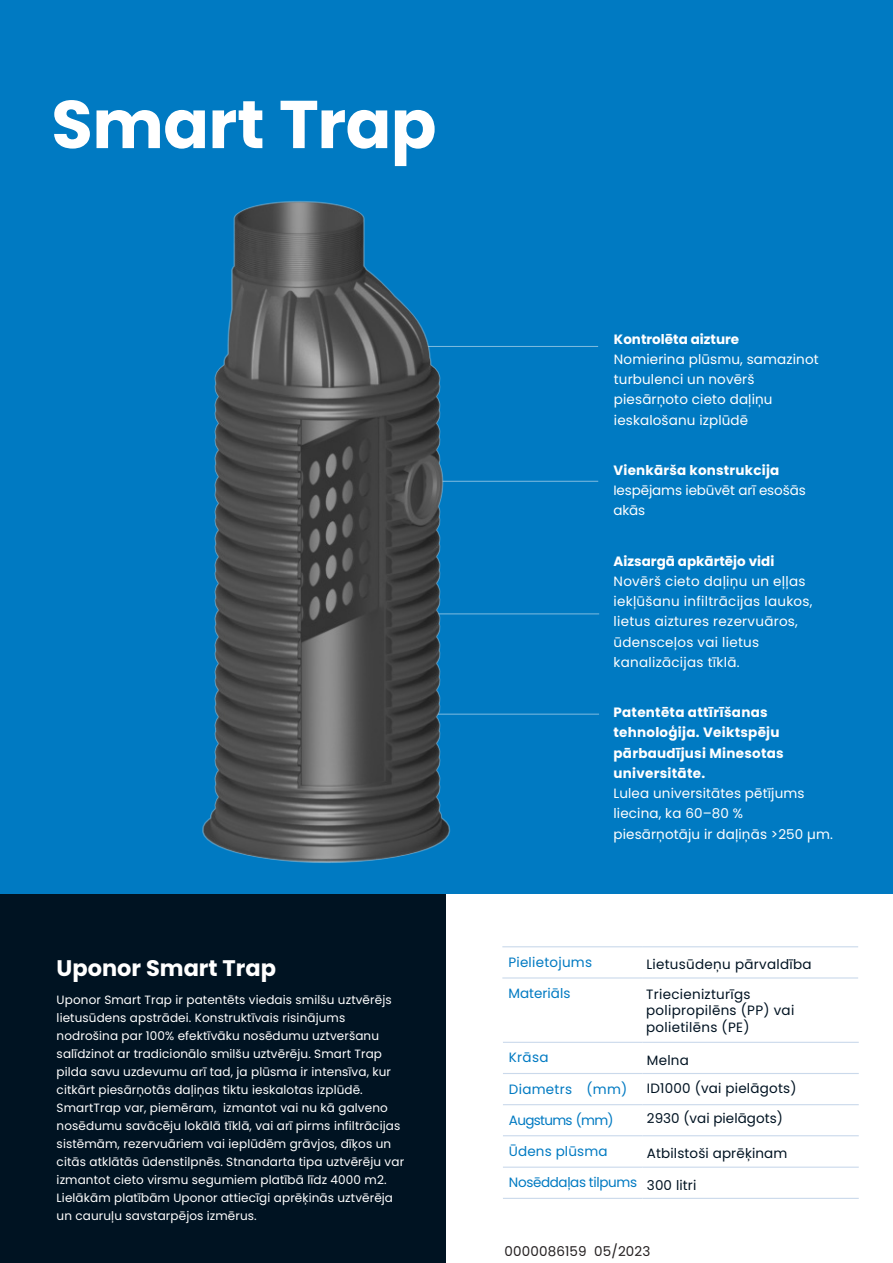
<style>
.page{position:relative;width:893px;height:1263px;background:#fff}
.page>*{position:absolute;margin:0;border:0;box-sizing:border-box;transform-origin:0 0}
.t1{font:700 67.5px "Poppins";letter-spacing:-.01em;color:#fff}
.t2{font:700 22.5px "Poppins";color:#fff}
.t3{font:13.5px/20.2px "Poppins";letter-spacing:.01em;color:#fff}
.t4{font:13.5px/16.2px "Poppins";letter-spacing:.015em;color:#001322}
.t5{font:700 13.5px/20.2px "Poppins";letter-spacing:.02em;color:#fff}
.t6{font:13.5px "Poppins";letter-spacing:.01em;color:#007ac2}
.t7{font:700 13.5px "Poppins";color:#fff}
.t8{font:13.5px/20.2px "Poppins";letter-spacing:-.01em;color:#fff}
.t9{font:13.5px "Poppins";letter-spacing:.01em;color:#231f20}
.t10{font:13.5px "Poppins";letter-spacing:-.05em;color:#007ac2}
.t11{font:12px/18px "Poppins";letter-spacing:.01em;color:#fff}
.s1{color:#007ac2}
</style>
<div class="page">
<div style="left:0;top:0;width:893px;height:1170px;background:#007ac2"></div>
<div style="left:0;top:895px;width:446px;height:368px;background:#001322"></div>
<div style="left:446px;top:895px;width:447px;height:368px;background:#fff"></div>
<hr style="left:386px;top:481px;width:212px;height:1px;background:#fff">
<hr style="left:386px;top:346px;width:212px;height:1px;background:#fff">
<hr style="left:256px;top:613px;width:343px;height:1px;background:#fff">
<hr style="left:256px;top:714px;width:343px;height:1px;background:#fff">
<hr style="left:502px;top:946px;width:140px;height:1px;background:#cad9eb">
<hr style="left:642px;top:946px;width:216px;height:1px;background:#cad9eb">
<hr style="left:502px;top:977px;width:140px;height:1px;background:#cad9eb">
<hr style="left:642px;top:977px;width:216px;height:1px;background:#cad9eb">
<hr style="left:503px;top:1042px;width:140px;height:1px;background:#cad9eb">
<hr style="left:643px;top:1042px;width:216px;height:1px;background:#cad9eb">
<hr style="left:503px;top:1073px;width:140px;height:1px;background:#cad9eb">
<hr style="left:643px;top:1073px;width:216px;height:1px;background:#cad9eb">
<hr style="left:503px;top:1104px;width:140px;height:1px;background:#cad9eb">
<hr style="left:643px;top:1104px;width:216px;height:1px;background:#cad9eb">
<hr style="left:503px;top:1135px;width:140px;height:1px;background:#cad9eb">
<hr style="left:643px;top:1135px;width:216px;height:1px;background:#cad9eb">
<hr style="left:503px;top:1166px;width:140px;height:2px;background:#cad9eb">
<hr style="left:643px;top:1166px;width:216px;height:2px;background:#cad9eb">
<hr style="left:503px;top:1198px;width:140px;height:1px;background:#cad9eb">
<hr style="left:643px;top:1198px;width:216px;height:1px;background:#cad9eb">
<img style="left:202px;top:201px;width:286px;height:662px">
<h1 class="t1" style="left:51px;top:85px;width:387px">Smart Trap</h1>
<h2 class="t2" style="left:57px;top:955px;width:221px">Uponor Smart Trap</h2>
<p class="t11" style="left:57px;top:991px;width:349px">Uponor Smart Trap ir patentēts viedais smilšu uztvērējs lietusūdens apstrādei. Konstruktīvais risinājums nodrošina par 100% efektīvāku nosēdumu uztveršanu salīdzinot ar tradicionālo smilšu uztvērēju. Smart Trap pilda savu uzdevumu arī tad, ja plūsma ir intensīva, kur citkārt piesārņotās daļiņas tiktu ieskalotas izplūdē.<br>SmartTrap var, piemēram, izmantot vai nu kā galveno nosēdumu savācēju lokālā tīklā, vai arī pirms infiltrācijas sistēmām, rezervuāriem vai ieplūdēm grāvjos, dīķos un citās atklātās ūdenstilpnēs. Stnandarta tipa uztvērēju var izmantot cieto virsmu segumiem platībā līdz 4000 m2.<br>Lielākām platībām Uponor attiecīgi aprēķinās uztvērēja un cauruļu savstarpējos izmērus.</p>
<p class="t7" style="left:614px;top:331px;width:127px">Kontrolēta aizture</p>
<p class="t3" style="left:614px;top:349px;width:206px">Nomierina plūsmu, samazinot turbulenci un novērš piesārņoto cieto daļiņu ieskalošanu izplūdē</p>
<p class="t5" style="left:613px;top:460px;width:167px">Vienkārša konstrukcija</p>
<p class="t8" style="left:613px;top:480px;width:194px">Iespējams iebūvēt arī esošās akās</p>
<p class="t7" style="left:614px;top:553px;width:162px">Aizsargā apkārtējo vidi</p>
<p class="t3" style="left:614px;top:571px;width:200px">Novērš cieto daļiņu un eļļas iekļūšanu infiltrācijas laukos, lietus aiztures rezervuāros, ūdensceļos vai lietus kanalizācijas tīklā.</p>
<p class="t5" style="left:613px;top:702px;width:172px">Patentēta attīrīšanas tehnoloģija. Veiktspēju pārbaudījusi Minesotas universitāte.</p>
<p class="t3" style="left:613px;top:783px;width:221px">Lulea universitātes pētījums liecina, ka 60–80 % piesārņotāju ir daļiņās &gt;250 µm.</p>
<p class="t6" style="left:508px;top:954px;width:85px">Pielietojums</p>
<p class="t4" style="left:646px;top:957px;width:167px">Lietusūdeņu pārvaldība</p>
<p class="t6" style="left:508px;top:985px;width:64px">Materiāls</p>
<p class="t4" style="left:646px;top:986px;width:150px">Triecienizturīgs polipropilēns (PP) vai polietilēns (PE)</p>
<p class="t6" style="left:509px;top:1050px;width:41px">Krāsa</p>
<p class="t4" style="left:647px;top:1052px;width:43px">Melna</p>
<p class="t6" style="left:509px;top:1081px;width:120px">Diametrs (mm)</p>
<p class="t10" style="left:509px;top:1112px;width:106px">Augstums (mm)</p>
<p class="t4" style="left:647px;top:1110px;width:137px">2930 (vai pielāgots)</p>
<p class="t6" style="left:509px;top:1143px;width:100px">Ūdens plūsma</p>
<p class="t4" style="left:647px;top:1080px;width:151px">ID1000 (vai pielāgots)</p>
<p class="t4" style="left:509px;top:1139px;width:280px;line-height:29px;text-indent:138px">Atbilstoši aprēķinam<br><span class="s1">Nosēddaļas tilpums</span> 300 litri</p>
<p class="t9" style="left:505px;top:1243px;width:147px">0000086159 05/2023</p>
</div>
